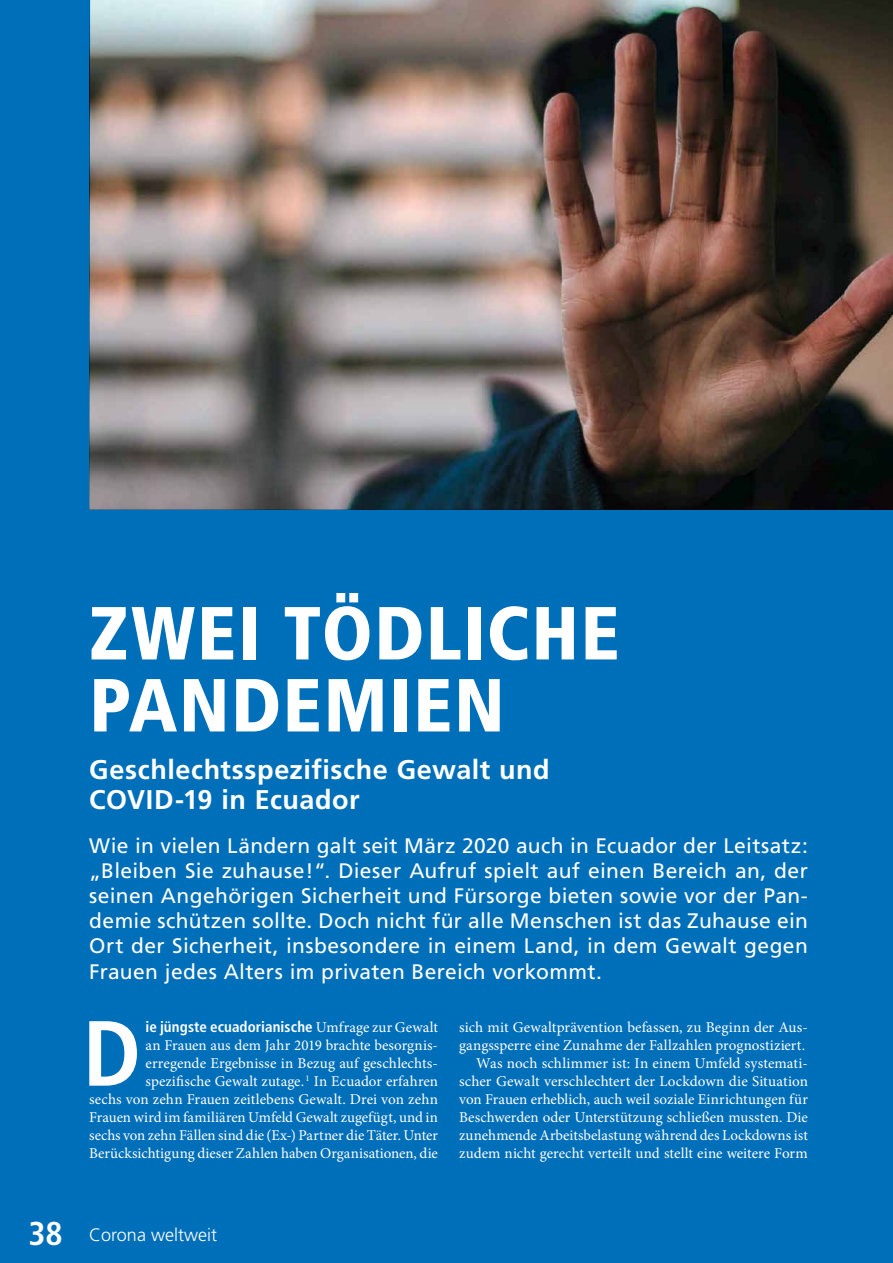
<style>
.page{position:relative;width:893px;height:1263px;background:#fff}
.page>*{position:absolute;margin:0;border:0;box-sizing:border-box;transform-origin:0 0}
.t1{font:700 condensed 92.4px "Frutiger";color:#fff}
.t2{font:900 condensed 75px/72px "Frutiger";letter-spacing:.025em;color:#fff}
.t3{font:700 27px/30px "Frutiger";letter-spacing:.02em;color:#fff}
.t4{font:21px/25.2px "Frutiger";letter-spacing:.015em;color:#fff;text-align:justify}
.t5{font:300 18px "Frutiger";color:#fff}
.t6{font:15px/18px "Minion Pro";color:#fff;text-align:right}
.t7{font:700 condensed 15px "Frutiger";letter-spacing:.005em;color:#fff}
.s1{font-family:"Minion Pro";font-weight:400;font-stretch:normal}
.s2{font-weight:700;font-stretch:condensed;font-size:33px}
</style>
<div class="page">
<img style="left:0;top:0;width:893px;height:1263px">
<h2 class="t2" style="left:89px;top:597px;width:532px">ZWEI TÖDLICHE<br>PANDEMIEN</h2>
<h3 class="t3" style="left:89px;top:755px;width:462px">Geschlechtsspezifische Gewalt und<br>COVID-19 in Ecuador</h3>
<p class="t4" style="left:89px;top:833px;width:720px">Wie in vielen Ländern galt seit März 2020 auch in Ecuador der Leitsatz: „Bleiben Sie zuhause!“. Dieser Aufruf spielt auf einen Bereich an, der seinen Angehörigen Sicherheit und Fürsorge bieten sowie vor der Pan&shy;demie schützen sollte. Doch nicht für alle Menschen ist das Zuhause ein Ort der Sicherheit, insbesondere in einem Land, in dem Gewalt gegen Frauen jedes Alters im privaten Bereich vorkommt.</p>
<h1 class="t1" style="left:83px;top:999px;width:60px">D</h1>
<p class="t7" style="left:146px;top:1017px;width:294px">ie jüngste ecuadorianische <span class="s1">Umfrage zur Gewalt</span></p>
<p class="t6" style="left:459px;top:1018px;width:350px">sich mit Gewaltprävention befassen, zu Beginn der Aus&shy;gangssperre eine Zunahme der Fallzahlen prognostiziert.<br>Was noch schlimmer ist: In einem Umfeld systemati&shy;scher Gewalt verschlechtert der Lockdown die Situation von Frauen erheblich, auch weil soziale Einrichtungen für Beschwerden oder Unterstützung schließen mussten. Die zunehmende Arbeitsbelastung während des Lockdowns ist zudem nicht gerecht verteilt und stellt eine weitere Form</p>
<p class="t6" style="left:89px;top:1036px;width:350px">an Frauen aus dem Jahr 2019 brachte besorgnis&shy;erregende Ergebnisse in Bezug auf geschlechts&shy;spezifische Gewalt zutage. <sup>1</sup> In Ecuador erfahren<br>sechs von zehn Frauen zeitlebens Gewalt. Drei von zehn Frauen wird im familiären Umfeld Gewalt zugefügt, und in sechs von zehn Fällen sind die (Ex-) Partner die Täter. Unter Berücksichtigung dieser Zahlen haben Organisationen, die</p>
<p class="t5" style="left:28px;top:1225px;width:190px"><span class="s2">38</span> Corona weltweit</p>
</div>
